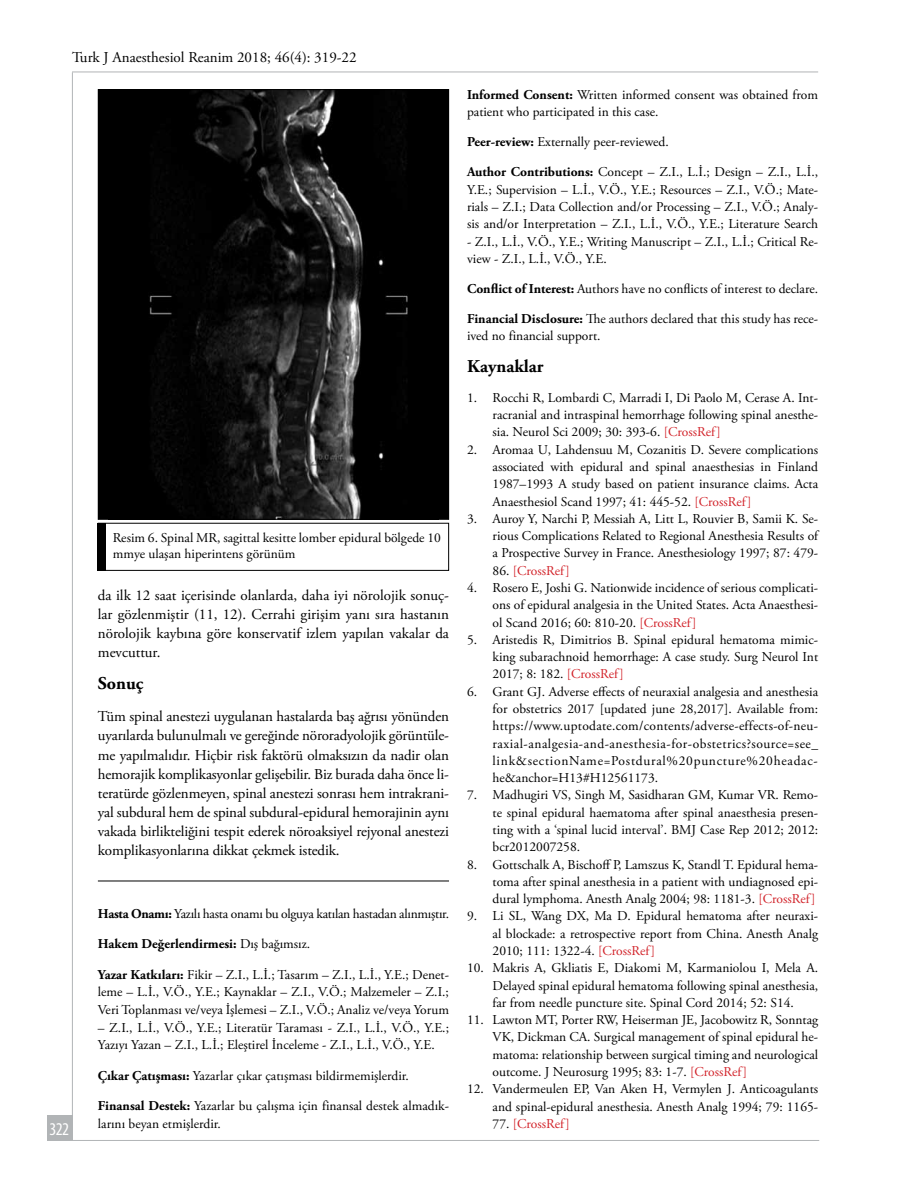
<style>
.page{position:relative;width:915px;height:1191px;background:#fff}
.page>*{position:absolute;margin:0;border:0;box-sizing:border-box;transform-origin:0 0}
.t1{font:700 18px "Adobe Garamond Pro";color:#000}
.t2{font:condensed 18px "Myriad Pro";color:#fff}
.t3{font:15px/19.2px "Adobe Garamond Pro";color:#000;text-align:justify}
.t4{font:13.5px/17.2px "Adobe Garamond Pro";color:#000;text-align:justify}
.t5{font:13.5px "Adobe Garamond Pro";letter-spacing:-.02em;color:#000}
.t6{font:700 13.5px "Adobe Garamond Pro";color:#000}
.t7{font:13.5px "Adobe Garamond Pro";color:#d2232a}
.s1{font-weight:700}
.s2{font-weight:400}
.s3{color:#d2232a}
.s4{color:#000}
</style>
<div class="page">
<hr style="left:98px;top:880px;width:351px;height:1px;background:#000">
<div style="left:98px;top:90px;width:350px;height:429px;background:#000"></div>
<img style="left:149px;top:91px;width:259px;height:427px">
<div style="left:98px;top:89px;width:351px;height:431px;border:1px solid #000"></div>
<div style="left:98px;top:523px;width:351px;height:48px;border:1px solid #000"></div>
<div style="left:98px;top:523px;width:8px;height:47px;background:#000"></div>
<hr style="left:73px;top:1140px;width:746px;height:1px;background:#b1b4b6">
<hr style="left:72px;top:72px;width:1px;height:1050px;background:#b1b4b6">
<div style="left:47px;top:1114px;width:26px;height:26px;background:#b1b4b6"></div>
<hr style="left:72px;top:72px;width:745px;height:1px;background:#b1b4b6">
<p class="t3" style="left:72px;top:48px;width:286px">Turk J Anaesthesiol Reanim 2018; 46(4): 319-22</p>
<p class="t4" style="left:113px;top:529px;width:329px;line-height:16.2px">Resim 6. Spinal MR, sagittal kesitte lomber epidural bölgede 10 mmye ulaşan hiperintens görünüm</p>
<h1 class="t2" style="left:49px;top:1117px;width:21px">322</h1>
<p class="t3" style="left:98px;top:586px;width:352px">da ilk 12 saat içerisinde olanlarda, daha iyi nörolojik sonuç&shy;lar gözlenmiştir (11, 12). Cerrahi girişim yanı sıra hastanın nörolojik kaybına göre konservatif izlem yapılan vakalar da mevcuttur.</p>
<h1 class="t1" style="left:98px;top:673px;width:47px">Sonuç</h1>
<p class="t3" style="left:98px;top:707px;width:352px">Tüm spinal anestezi uygulanan hastalarda baş ağrısı yönünden uyarılarda bulunulmalı ve gereğinde nöroradyolojik görüntüle&shy;me yapılmalıdır. Hiçbir risk faktörü olmaksızın da nadir olan hemorajik komplikasyonlar gelişebilir. Biz burada daha önce li&shy;teratürde gözlenmeyen, spinal anestezi sonrası hem intrakrani&shy;yal subdural hem de spinal subdural-epidural hemorajinin aynı vakada birlikteliğini tespit ederek nöroaksiyel rejyonal anestezi komplikasyonlarına dikkat çekmek istedik.</p>
<p class="t5" style="left:98px;top:905px;width:352px"><span class="s1">Hasta Onamı:</span> Yazılı hasta onamı bu olguya katılan hastadan alınmıştır.</p>
<p class="t6" style="left:98px;top:936px;width:214px">Hakem Değerlendirmesi: <span class="s2">Dış bağımsız.</span></p>
<p class="t4" style="left:98px;top:966px;width:352px;line-height:17.7px"><span class="s1">Yazar Katkıları:</span> Fikir – Z.I., L.İ.; Tasarım – Z.I., L.İ., Y.E.; Denet&shy;leme – L.İ., V.Ö., Y.E.; Kaynaklar – Z.I., V.Ö.; Malzemeler – Z.I.; Veri Toplanması ve/veya İşlemesi – Z.I., V.Ö.; Analiz ve/veya Yorum</p>
<p class="t4" style="left:98px;top:1019px;width:352px;line-height:17.7px">– Z.I., L.İ., V.Ö., Y.E.; Literatür Taraması - Z.I., L.İ., V.Ö., Y.E.;<br>Yazıyı Yazan – Z.I., L.İ.; Eleştirel İnceleme - Z.I., L.İ., V.Ö., Y.E.</p>
<p class="t4" style="left:98px;top:1067px;width:312px"><span class="s1">Çıkar Çatışması:</span> Yazarlar çıkar çatışması bildirmemişlerdir.</p>
<p class="t4" style="left:98px;top:1097px;width:352px;line-height:17.7px"><span class="s1">Finansal Destek:</span> Yazarlar bu çalışma için finansal destek almadık&shy;larını beyan etmişlerdir.</p>
<p class="t4" style="left:467px;top:87px;width:352px"><span class="s1">Informed Consent:</span> Written informed consent was obtained from patient who participated in this case.</p>
<p class="t4" style="left:467px;top:134px;width:203px"><span class="s1">Peer-review:</span> Externally peer-reviewed.</p>
<p class="t4" style="left:467px;top:164px;width:352px"><span class="s1">Author Contributions:</span> Concept – Z.I., L.İ.; Design – Z.I., L.İ., Y.E.; Supervision – L.İ., V.Ö., Y.E.; Resources – Z.I., V.Ö.; Mate&shy;rials – Z.I.; Data Collection and/or Processing – Z.I., V.Ö.; Analy&shy;sis and/or Interpretation – Z.I., L.İ., V.Ö., Y.E.; Literature Search</p>
<p class="t4" style="left:467px;top:233px;width:352px">- Z.I., L.İ., V.Ö., Y.E.; Writing Manuscript – Z.I., L.İ.; Critical Re&shy;view - Z.I., L.İ., V.Ö., Y.E.</p>
<p class="t4" style="left:467px;top:280px;width:352px"><span class="s1">Conflict of Interest:</span> Authors have no conflicts of interest to declare.</p>
<p class="t4" style="left:467px;top:310px;width:352px"><span class="s1">Financial Disclosure:</span> The authors declared that this study has rece&shy;ived no financial support.</p>
<h1 class="t1" style="left:467px;top:356px;width:78px">Kaynaklar</h1>
<p class="t4" style="left:492px;top:389px;width:327px;text-indent:-26px">1. Rocchi R, Lombardi C, Marradi I, Di Paolo M, Cerase A. Int&shy;racranial and intraspinal hemorrhage following spinal anesthe&shy;sia. Neurol Sci 2009; 30: 393-6. <span class="s3">[CrossRef]</span></p>
<p class="t4" style="left:492px;top:441px;width:327px;text-indent:-26px">2. Aromaa U, Lahdensuu M, Cozanitis D. Severe complications associated with epidural and spinal anaesthesias in Finland 1987–1993 A study based on patient insurance claims. Acta Anaesthesiol Scand 1997; 41: 445-52. <span class="s3">[CrossRef]</span></p>
<p class="t4" style="left:492px;top:510px;width:327px;text-indent:-26px">3. Auroy Y, Narchi P, Messiah A, Litt L, Rouvier B, Samii K. Se&shy;rious Complications Related to Regional Anesthesia Results of a Prospective Survey in France. Anesthesiology 1997; 87: 479-</p>
<p class="t7" style="left:492px;top:562px;width:79px"><span class="s4">86.</span> [CrossRef]</p>
<p class="t4" style="left:492px;top:579px;width:327px;text-indent:-26px">4. Rosero E, Joshi G. Nationwide incidence of serious complicati&shy;ons of epidural analgesia in the United States. Acta Anaesthesi&shy;ol Scand 2016; 60: 810-20. <span class="s3">[CrossRef]</span></p>
<p class="t4" style="left:492px;top:631px;width:327px;text-indent:-26px">5. Aristedis R, Dimitrios B. Spinal epidural hematoma mimic&shy;king subarachnoid hemorrhage: A case study. Surg Neurol Int 2017; 8: 182. <span class="s3">[CrossRef]</span></p>
<p class="t4" style="left:492px;top:683px;width:327px;text-indent:-26px">6. Grant GJ. Adverse effects of neuraxial analgesia and anesthesia for obstetrics 2017 [updated june 28,2017]. Available from: https://www.uptodate.com/contents/adverse-effects-of-neu&shy;raxial-analgesia-and-anesthesia-for-obstetrics?source=see_ link&amp;sectionName=Postdural%20puncture%20headac&shy;he&amp;anchor=H13#H12561173.</p>
<p class="t4" style="left:492px;top:787px;width:327px;text-indent:-26px">7. Madhugiri VS, Singh M, Sasidharan GM, Kumar VR. Remo&shy;te spinal epidural haematoma after spinal anaesthesia presen&shy;ting with a ‘spinal lucid interval’. BMJ Case Rep 2012; 2012: bcr2012007258.</p>
<p class="t4" style="left:492px;top:856px;width:327px;text-indent:-26px">8. Gottschalk A, Bischoff P, Lamszus K, Standl T. Epidural hema&shy;toma after spinal anesthesia in a patient with undiagnosed epi&shy;dural lymphoma. Anesth Analg 2004; 98: 1181-3. <span class="s3">[CrossRef]</span></p>
<p class="t4" style="left:492px;top:908px;width:327px;text-indent:-26px">9. Li SL, Wang DX, Ma D. Epidural hematoma after neuraxi&shy;al blockade: a retrospective report from China. Anesth Analg 2010; 111: 1322-4. <span class="s3">[CrossRef]</span></p>
<p class="t4" style="left:492px;top:960px;width:327px;text-indent:-26px">10. Makris A, Gkliatis E, Diakomi M, Karmaniolou I, Mela A.<br>Delayed spinal epidural hematoma following spinal anesthesia, far from needle puncture site. Spinal Cord 2014; 52: S14.</p>
<p class="t4" style="left:492px;top:1011px;width:327px;text-indent:-26px">11. Lawton MT, Porter RW, Heiserman JE, Jacobowitz R, Sonntag VK, Dickman CA. Surgical management of spinal epidural he&shy;matoma: relationship between surgical timing and neurological outcome. J Neurosurg 1995; 83: 1-7. <span class="s3">[CrossRef]</span></p>
<p class="t4" style="left:467px;top:1081px;width:352px;text-align:right">12. Vandermeulen EP, Van Aken H, Vermylen J. Anticoagulants and spinal-epidural anesthesia. Anesth Analg 1994; 79: 1165-</p>
<p class="t7" style="left:492px;top:1115px;width:79px"><span class="s4">77.</span> [CrossRef]</p>
</div>
